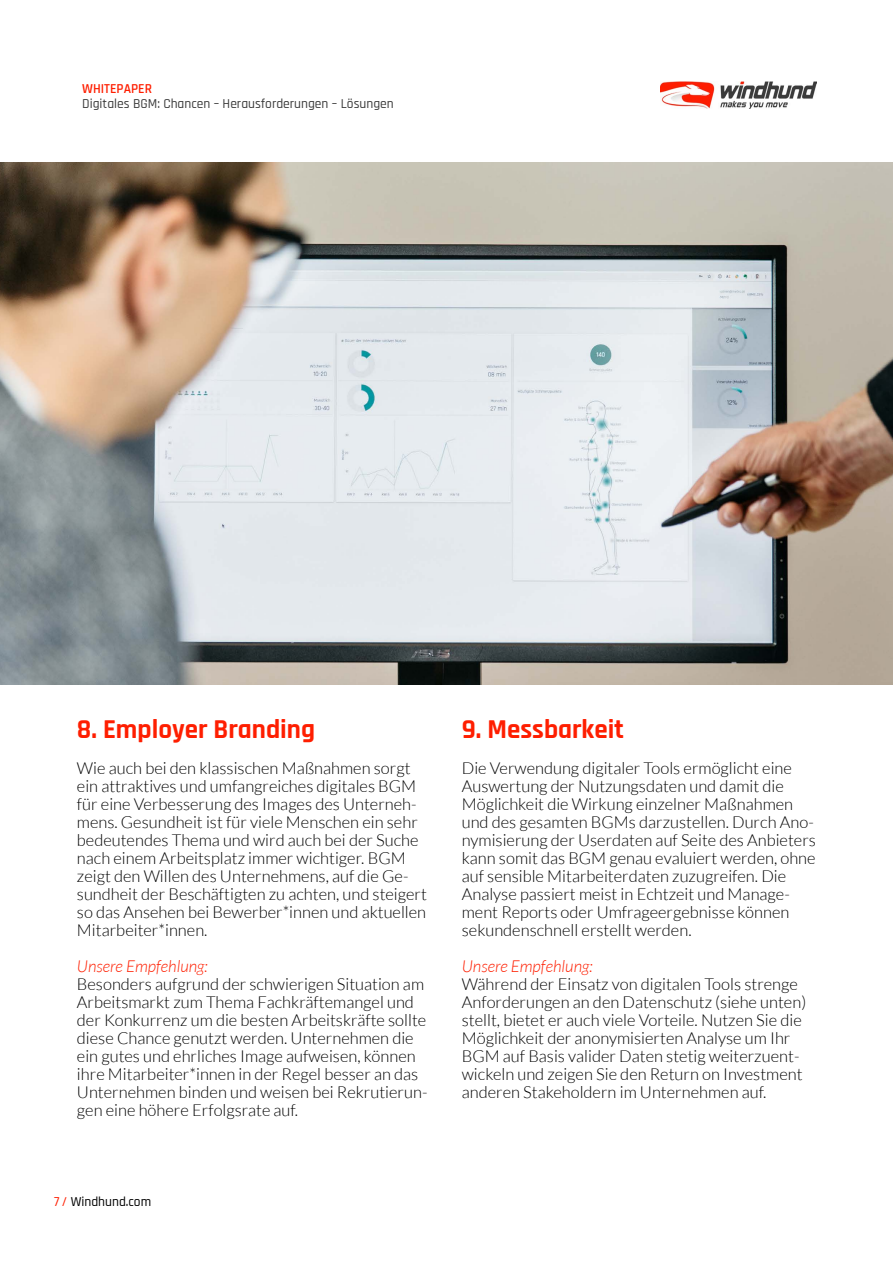
<style>
.page{position:relative;width:893px;height:1263px;background:#fff}
.page>*{position:absolute;margin:0;border:0;box-sizing:border-box;transform-origin:0 0}
.t1{font:700 27px "Rajdhani";color:#fe1e00}
.t2{font:300 16.5px/18px "Lato";color:#000}
.t3{font:italic 300 16.5px "Lato";color:#fe1e00}
.t4{font:500 13.5px "Rajdhani";color:#3c3c3c}
.t5{font:500 13.5px "Rajdhani";color:#000}
.t6{font:600 13.5px "Rajdhani";color:#fe1e00}
.s1{color:#fe1e00}
</style>
<div class="page">
<img style="left:660px;top:82px;width:156px;height:26px">
<img style="left:0;top:162px;width:893px;height:522px">
<p class="t6" style="left:82px;top:80px;width:71px">WHITEPAPER</p>
<p class="t4" style="left:82px;top:96px;width:313px">Digitales BGM: Chancen – Herausforderungen – Lösungen</p>
<h1 class="t1" style="left:77px;top:713px;width:240px">8. Employer Branding</h1>
<p class="t2" style="left:77px;top:759px;width:352px">Wie auch bei den klassischen Maßnahmen sorgt ein attraktives und umfangreiches digitales BGM für eine Verbesserung des Images des Unterneh&shy;mens. Gesundheit ist für viele Menschen ein sehr bedeutendes Thema und wird auch bei der Suche nach einem Arbeitsplatz immer wichtiger. BGM zeigt den Willen des Unternehmens, auf die Ge&shy;sundheit der Beschäftigten zu achten, und steigert so das Ansehen bei Bewerber*innen und aktuellen Mitarbeiter*innen.</p>
<p class="t3" style="left:77px;top:957px;width:132px">Unsere Empfehlung:</p>
<p class="t2" style="left:77px;top:975px;width:352px">Besonders aufgrund der schwierigen Situation am Arbeitsmarkt zum Thema Fachkräftemangel und der Konkurrenz um die besten Arbeitskräfte sollte diese Chance genutzt werden. Unternehmen die ein gutes und ehrliches Image aufweisen, können ihre Mitarbeiter*innen in der Regel besser an das Unternehmen binden und weisen bei Rekrutierun&shy;gen eine höhere Erfolgsrate auf.</p>
<p class="t5" style="left:54px;top:1194px;width:99px"><span class="s1">7 /</span> Windhund.com</p>
<h1 class="t1" style="left:462px;top:713px;width:164px">9. Messbarkeit</h1>
<p class="t2" style="left:462px;top:759px;width:356px">Die Verwendung digitaler Tools ermöglicht eine Auswertung der Nutzungsdaten und damit die Möglichkeit die Wirkung einzelner Maßnahmen und des gesamten BGMs darzustellen. Durch Ano&shy;nymisierung der Userdaten auf Seite des Anbieters kann somit das BGM genau evaluiert werden, ohne auf sensible Mitarbeiterdaten zuzugreifen. Die Analyse passiert meist in Echtzeit und Manage&shy;ment Reports oder Umfrageergebnisse können sekundenschnell erstellt werden.</p>
<p class="t3" style="left:462px;top:957px;width:132px">Unsere Empfehlung:</p>
<p class="t2" style="left:462px;top:975px;width:346px">Während der Einsatz von digitalen Tools strenge Anforderungen an den Datenschutz (siehe unten) stellt, bietet er auch viele Vorteile. Nutzen Sie die Möglichkeit der anonymisierten Analyse um Ihr BGM auf Basis valider Daten stetig weiterzuent&shy;wickeln und zeigen Sie den Return on Investment anderen Stakeholdern im Unternehmen auf.</p>
</div>
